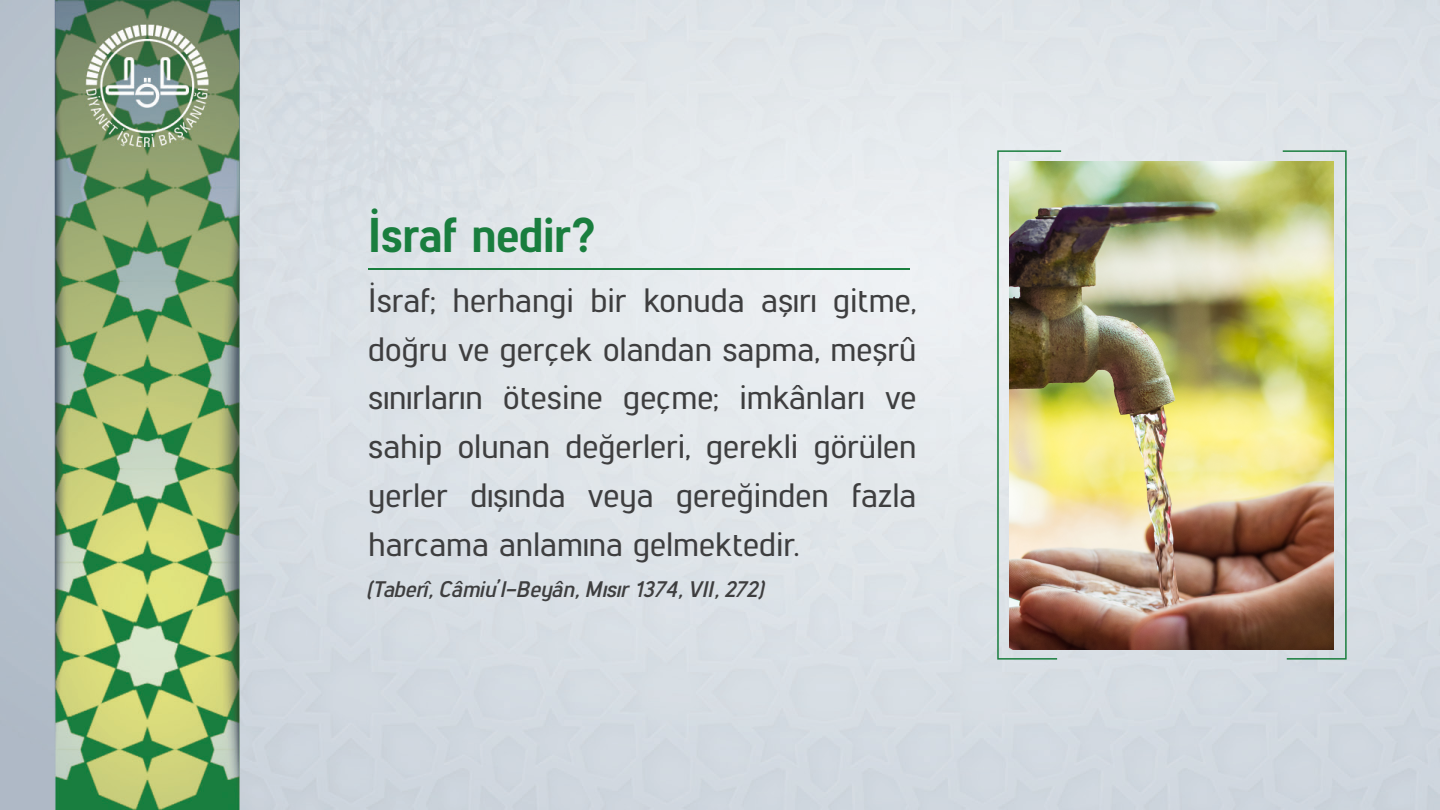
<style>
.page{position:relative;width:1440px;height:810px;background:#fff}
.page>*{position:absolute;margin:0;border:0;box-sizing:border-box;transform-origin:0 0}
.t1{font:800 48.75px "Lintel";color:#197e3e}
.t2{font:500 33.75px/48.8px "Lintel";color:#3e3e3f;text-align:justify}
.t3{font:italic 700 22.5px "Lintel";color:#3e3e3f}
</style>
<div class="page">
<img style="left:0;top:0;width:1440px;height:810px">
<hr style="left:368px;top:269px;width:542px;height:1px;background:#197e3e">
<svg style="left:996px;top:150px;width:67px;height:510px"></svg>
<svg style="left:1281px;top:150px;width:66px;height:510px"></svg>
<img style="left:1010px;top:161px;width:323px;height:489px">
<p class="t1" style="left:368px;top:201px;width:229px">İsraf nedir?</p>
<p class="t2" style="left:368px;top:274px;width:550px">İsraf; herhangi bir konuda aşırı gitme, doğru ve gerçek olandan sapma, meşrû sınırların ötesine geçme; imkânları ve sahip olunan değerleri, gerekli görülen yerler dışında veya gereğinden fazla harcama anlamına gelmektedir.</p>
<p class="t3" style="left:368px;top:573px;width:398px">(Taberî, Câmiu’l-Beyân, Mısır 1374, VII, 272)</p>
</div>
